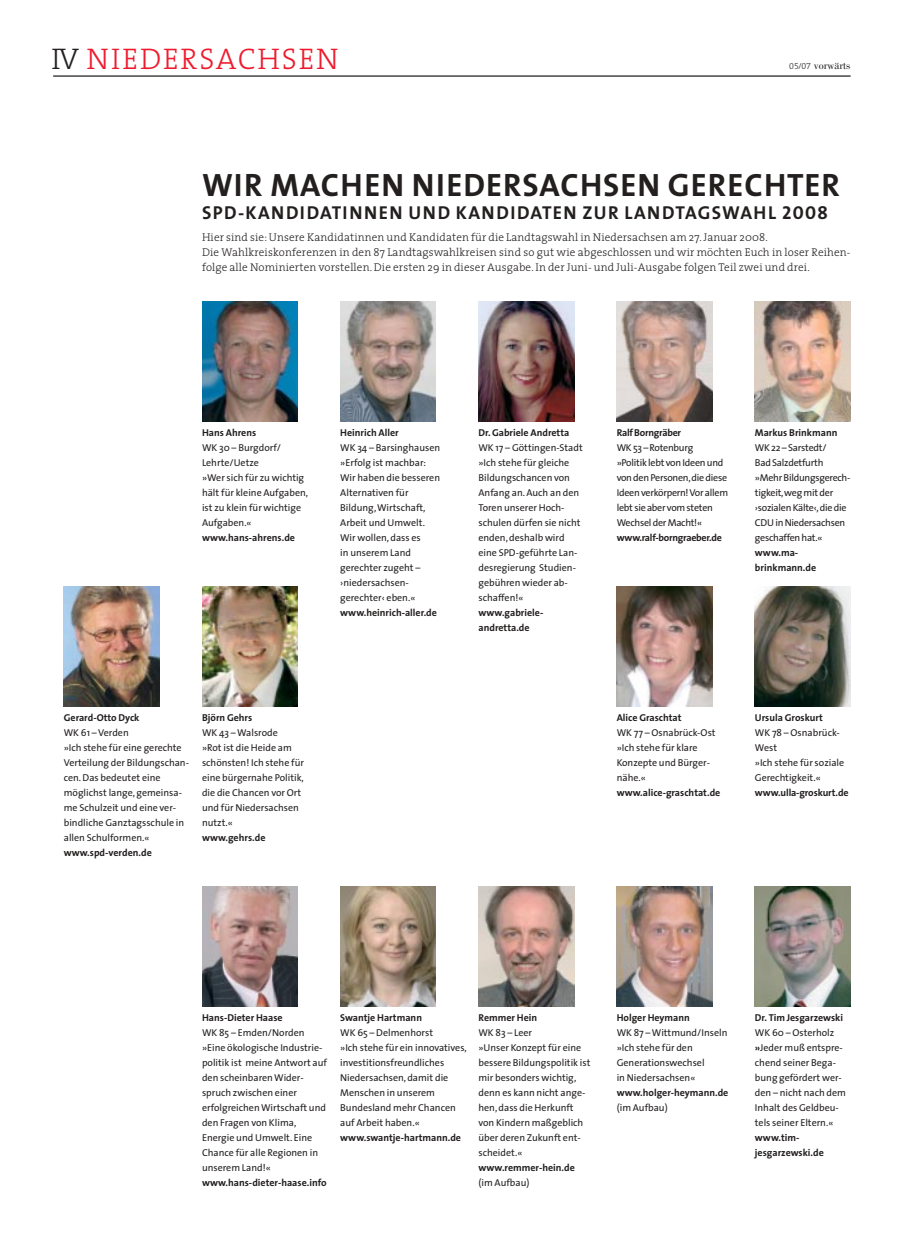
<style>
.page{position:relative;width:904px;height:1240px;background:#fff}
.page>*{position:absolute;margin:0;border:0;box-sizing:border-box;transform-origin:0 0}
.t1{font:700 32.5px "The Sans";letter-spacing:.03em;color:#231f1f}
.t2{font:30px "The Serif Light Caps";letter-spacing:.06em;color:#ee1b2e}
.t3{font:700 18.75px "The Sans";letter-spacing:.075em;color:#231f1f}
.t4{font:300 11.25px/15px "The Serif";letter-spacing:.01em;color:#231f1f}
.t5{font:11.25px "Bodoni";color:#231f1f}
.t6{font:10px/15px "The Sans";color:#231f1f}
.t7{font:700 10px/15px "The Sans";color:#231f1f}
.t8{font:10px/15px "The Sans";letter-spacing:-.025em;color:#231f1f}
.t9{font:700 10px "The Sans";letter-spacing:-.025em;color:#231f1f}
.s1{color:#231f1f}
.s2{font-family:"The Serif Light Expert";font-size:8.75px}
.s3{font-family:"The Sans Bold Caps";font-weight:400}
.s4{font-weight:700}
</style>
<div class="page">
<hr style="left:53px;top:75px;width:797px;height:2px;background:#231f1f">
<img style="left:755px;top:886px;width:95px;height:120px">
<img style="left:617px;top:886px;width:95px;height:120px">
<img style="left:340px;top:886px;width:96px;height:120px">
<img style="left:202px;top:886px;width:96px;height:120px">
<img style="left:478px;top:886px;width:96px;height:120px">
<img style="left:617px;top:301px;width:95px;height:120px">
<img style="left:340px;top:301px;width:96px;height:120px">
<img style="left:202px;top:301px;width:96px;height:120px">
<img style="left:478px;top:301px;width:96px;height:120px">
<img style="left:755px;top:301px;width:95px;height:120px">
<img style="left:617px;top:586px;width:95px;height:120px">
<img style="left:755px;top:586px;width:95px;height:120px">
<img style="left:64px;top:586px;width:95px;height:120px">
<img style="left:202px;top:586px;width:96px;height:120px">
<h2 class="t2" style="left:51px;top:41px;width:289px"><span class="s1">IV</span> NIEDERSACHSEN</h2>
<p class="t5" style="left:789px;top:61px;width:63px"><span class="s2">05/07</span> vorwärts</p>
<h1 class="t1" style="left:202px;top:173px;width:639px">WIR MACHEN NIEDERSACHSEN GERECHTER</h1>
<h3 class="t3" style="left:202px;top:205px;width:627px">SPD-KANDIDATINNEN UND KANDIDATEN ZUR LANDTAGSWAHL <span class="s3">2008</span></h3>
<p class="t4" style="left:202px;top:231px;width:650px">Hier sind sie: Unsere Kandidatinnen und Kandidaten für die Landtagswahl in Niedersachsen am 27. Januar 2008.<br>Die Wahlkreiskonferenzen in den 87 Landtagswahlkreisen sind so gut wie abgeschlossen und wir möchten Euch in loser Reihen&shy;folge alle Nominierten vorstellen. Die ersten 29 in dieser Ausgabe. In der Juni- und Juli-Ausgabe folgen Teil zwei und drei.</p>
<p class="t7" style="left:202px;top:426px;width:56px">Hans Ahrens</p>
<p class="t6" style="left:202px;top:441px;width:108px">WK 30 – Burgdorf/<br>Lehrte/Uetze<br>»Wer sich für zu wichtig hält für kleine Aufgaben, ist zu klein für wichtige<br>Aufgaben.«</p>
<p class="t7" style="left:202px;top:531px;width:95px">www.hans-ahrens.de</p>
<p class="t7" style="left:340px;top:426px;width:60px">Heinrich Aller</p>
<p class="t6" style="left:340px;top:441px;width:102px">WK 34 – Barsinghausen »Erfolg ist machbar:<br>Wir haben die besseren<br>Alternativen für<br>Bildung,Wirtschaft,<br>Arbeit und Umwelt.<br>Wir wollen, dass es<br>in unserem Land gerechter zugeht – ›niedersachsen&shy;gerechter‹ eben.«</p>
<p class="t7" style="left:340px;top:606px;width:98px">www.heinrich-aller.de</p>
<p class="t7" style="left:64px;top:711px;width:77px">Gerard-Otto Dyck</p>
<p class="t6" style="left:64px;top:726px;width:127px">WK 61 – Verden<br>»Ich stehe für eine gerechte<br>Verteilung der Bildungschan&shy;cen. Das bedeutet eine möglichst lange, gemeinsa&shy;me Schulzeit und eine ver&shy;bindliche Ganztagsschule in allen Schulformen.«</p>
<p class="t7" style="left:64px;top:846px;width:90px">www.spd-verden.de</p>
<p class="t7" style="left:202px;top:711px;width:52px">Björn Gehrs</p>
<p class="t6" style="left:202px;top:726px;width:103px">WK 43 – Walsrode<br>»Rot ist die Heide am schönsten! Ich stehe für eine bürgernahe Politik, die die Chancen vor Ort und für Niedersachsen nutzt.«</p>
<p class="t7" style="left:202px;top:831px;width:65px">www.gehrs.de</p>
<p class="t7" style="left:478px;top:426px;width:92px">Dr. Gabriele Andretta</p>
<p class="t6" style="left:478px;top:441px;width:106px">WK 17 – Göttingen-Stadt »Ich stehe für gleiche<br>Bildungschancen von<br>Anfang an. Auch an den<br>Toren unserer Hoch&shy;schulen dürfen sie nicht enden, deshalb wird eine SPD-geführte Lan&shy;desregierung Studien&shy;gebühren wieder ab&shy;schaffen!«</p>
<p class="t7" style="left:478px;top:606px;width:66px">www.gabriele&shy;andretta.de</p>
<p class="t9" style="left:617px;top:429px;width:66px">Ralf Borngräber</p>
<p class="t8" style="left:617px;top:441px;width:113px">WK 53 – Rotenburg<br>»Politik lebt von Ideen und von den Personen,die diese<br>Ideen verkörpern! Vor allem lebt sie aber vom steten<br>Wechsel der Macht!«</p>
<p class="t9" style="left:617px;top:534px;width:107px">www.ralf-borngraeber.de</p>
<p class="t7" style="left:755px;top:426px;width:84px">Markus Brinkmann</p>
<p class="t8" style="left:755px;top:441px;width:97px">WK 22 – Sarstedt/<br>Bad Salzdetfurth »Mehr Bildungsgerech&shy;tigkeit,weg mit der ›sozialen Kälte‹,die die<br>CDU in Niedersachsen geschaffen hat.«</p>
<p class="t7" style="left:755px;top:546px;width:63px">www.ma&shy;brinkmann.de</p>
<p class="t7" style="left:617px;top:711px;width:66px">Alice Graschtat</p>
<p class="t6" style="left:617px;top:726px;width:100px">WK 77 – Osnabrück-Ost »Ich stehe für klare<br>Konzepte und Bürger&shy;nähe.«</p>
<p class="t7" style="left:617px;top:786px;width:105px">www.alice-graschtat.de</p>
<p class="t7" style="left:755px;top:711px;width:70px">Ursula Groskurt</p>
<p class="t6" style="left:755px;top:726px;width:91px">WK 78 – Osnabrück-<br>West<br>»Ich stehe für soziale<br>Gerechtigkeit.«</p>
<p class="t7" style="left:755px;top:786px;width:95px">www.ulla-groskurt.de</p>
<p class="t7" style="left:202px;top:1011px;width:82px">Hans-Dieter Haase</p>
<p class="t6" style="left:202px;top:1026px;width:127px">WK 85 – Emden/Norden »Eine ökologische Industrie&shy;politik ist meine Antwort auf den scheinbaren Wider&shy;spruch zwischen einer erfolgreichen Wirtschaft und den Fragen von Klima,<br>Energie und Umwelt. Eine<br>Chance für alle Regionen in unserem Land!«</p>
<p class="t7" style="left:202px;top:1176px;width:126px">www.hans-dieter-haase.info</p>
<p class="t7" style="left:340px;top:1011px;width:83px">Swantje Hartmann</p>
<p class="t6" style="left:340px;top:1026px;width:128px">WK 65 – Delmenhorst<br>»Ich stehe für ein innovatives, investitionsfreundliches<br>Niedersachsen, damit die<br>Menschen in unserem<br>Bundesland mehr Chancen auf Arbeit haben.«</p>
<p class="t7" style="left:340px;top:1131px;width:122px">www.swantje-hartmann.de</p>
<p class="t7" style="left:478px;top:1011px;width:60px">Remmer Hein</p>
<p class="t6" style="left:478px;top:1026px;width:113px">WK 83 – Leer<br>»Unser Konzept für eine bessere Bildungspolitik ist mir besonders wichtig, denn es kann nicht ange&shy;hen, dass die Herkunft von Kindern maßgeblich über deren Zukunft ent&shy;scheidet.«</p>
<p class="t7" style="left:478px;top:1161px;width:98px">www.remmer-hein.de</p>
<p class="t6" style="left:478px;top:1176px;width:53px">(im Aufbau)</p>
<p class="t7" style="left:617px;top:1011px;width:75px">Holger Heymann</p>
<p class="t6" style="left:617px;top:1026px;width:112px">WK 87 – Wittmund/Inseln »Ich stehe für den<br>Generationswechsel<br>in Niedersachsen«</p>
<p class="t7" style="left:617px;top:1086px;width:113px">www.holger-heymann.de</p>
<p class="t6" style="left:617px;top:1101px;width:53px">(im Aufbau)</p>
<p class="t7" style="left:755px;top:1011px;width:90px">Dr. Tim Jesgarzewski</p>
<p class="t6" style="left:755px;top:1026px;width:93px">WK 60 – Osterholz <span class="s4">»</span>Jeder muß entspre&shy;chend seiner Bega&shy;bung gefördert wer&shy;den – nicht nach dem<br>Inhalt des Geldbeu&shy;tels seiner Eltern.«</p>
<p class="t7" style="left:755px;top:1131px;width:70px">www.tim&shy;jesgarzewski.de</p>
</div>
